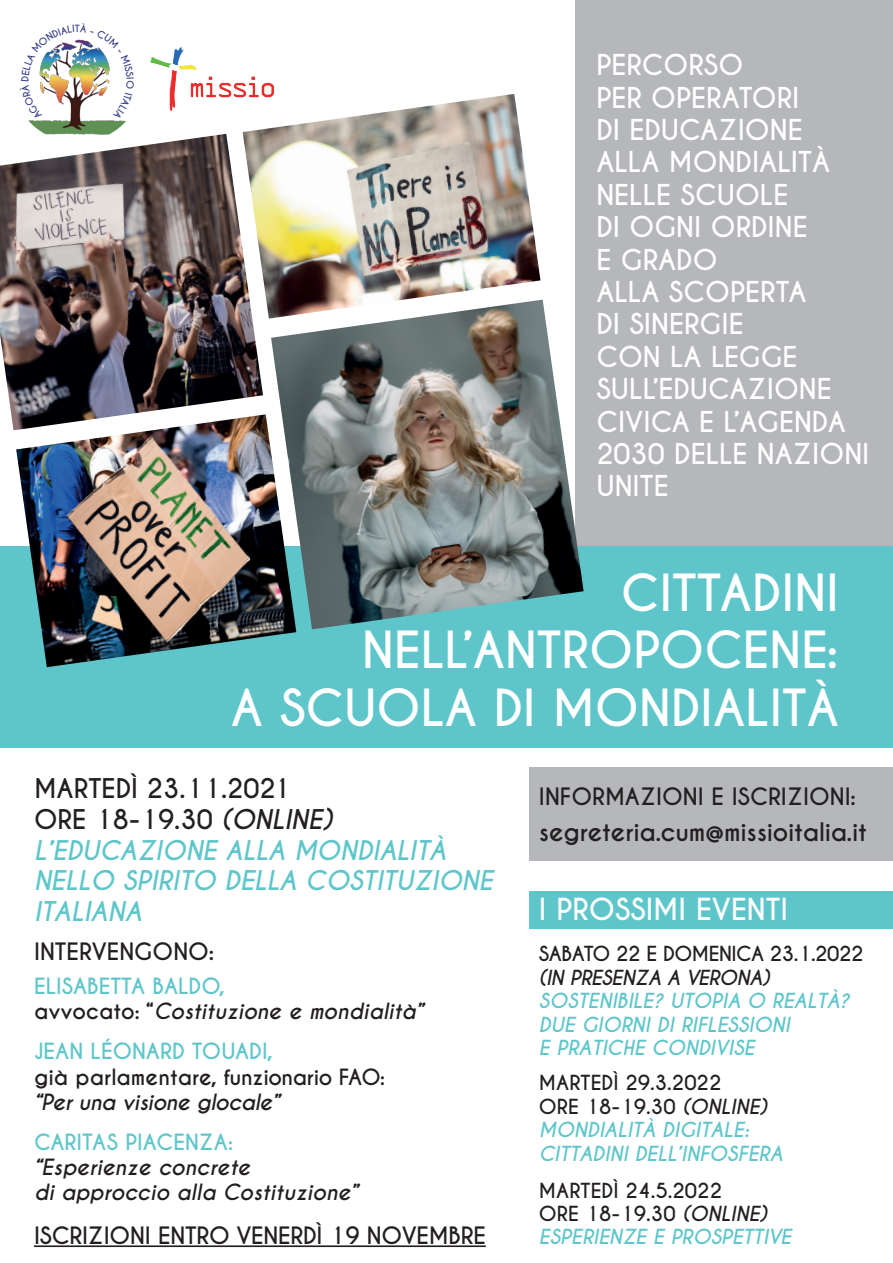
<style>
.page{position:relative;width:893px;height:1263px;background:#fff}
.page>*{position:absolute;margin:0;border:0;box-sizing:border-box;transform-origin:0 0}
.t1{font:700 48px/57.6px "Caviar Dreams";color:#fff;text-align:right}
.t2{font:700 28.5px "Caviar Dreams";color:#fff}
.t3{font:700 27px/32.4px "Caviar Dreams";color:#fff}
.t4{font:italic 700 25.5px/30.6px "Caviar Dreams";color:#5ec6ca}
.t5{font:700 24px "Caviar Dreams";letter-spacing:-.01em;color:#231f20}
.t6{font:700 22.5px "Caviar Dreams";color:#231f20}
.t7{font:italic 700 21px/25.2px "Caviar Dreams";color:#231f20}
.t8{font:700 21px "Caviar Dreams";color:#5ec6ca}
.t9{font:700 21px "Caviar Dreams";color:#231f20}
.t10{font:italic 700 21px "Caviar Dreams";letter-spacing:-.02em;color:#231f20}
.t11{font:italic 700 19.5px/23.4px "Caviar Dreams";color:#5ec6ca}
.t12{font:700 19.5px/23.4px "Caviar Dreams";color:#231f20}
.t13{font:700 19.5px "Caviar Dreams";letter-spacing:-.025em;color:#231f20}
.t14{font:italic 700 19.5px "Caviar Dreams";letter-spacing:-.02em;color:#231f20}
.t15{font:700 9.3px "Caviar Dreams";color:#363e87;scale:1.04 1}
.s1{font-style:normal;color:#231f20}
.s2{color:#231f20}
.s3{font-style:normal;color:#5ec6ca}
.s4{font-style:normal}
.s5{font-style:italic}
.s6{font-style:italic;color:#5ec6ca}
</style>
<div class="page">
<div style="left:575px;top:0;width:318px;height:595px;background:#b6b7bb"></div>
<div style="left:0;top:546px;width:893px;height:202px;background:#5ec6ca"></div>
<img style="left:0;top:134px;width:263px;height:296px">
<img style="left:243px;top:94px;width:297px;height:225px">
<img style="left:271px;top:300px;width:313px;height:329px">
<img style="left:16px;top:414px;width:280px;height:253px">
<div style="left:529px;top:767px;width:364px;height:94px;background:#b6b7bb"></div>
<img style="left:150px;top:47px;width:135px;height:72px">
<img style="left:13px;top:39px;width:129px;height:103px">
<div style="left:529px;top:891px;width:364px;height:38px;background:#5ec6ca"></div>
<hr style="left:34px;top:1245px;width:452px;height:2px;background:#231f20">
<svg style="left:20px;top:39px;width:54px;height:81px"></svg>
<svg style="left:80px;top:39px;width:54px;height:81px"></svg>
<p class="t15" style="left:75px;top:23px;width:6px">T</p>
<p class="t3" style="left:596px;top:49px;width:275px">PERCORSO<br>PER OPERATORI<br>DI EDUCAZIONE<br>ALLA MONDIALITÀ<br>NELLE SCUOLE<br>DI OGNI ORDINE<br>E GRADO<br>ALLA SCOPERTA<br>DI SINERGIE<br>CON LA LEGGE<br>SULL’EDUCAZIONE<br>CIVICA E L’AGENDA<br>2030 DELLE NAZIONI<br>UNITE</p>
<h1 class="t1" style="left:231px;top:565px;width:610px">CITTADINI<br>NELL’ANTROPOCENE:<br>A SCUOLA DI MONDIALITÀ</h1>
<p class="t4" style="left:34px;top:774px;width:460px"><span class="s1">MARTEDÌ 23.11.2021<br>ORE 18-19.30</span> <span class="s2">(ONLINE)<br></span>L’EDUCAZIONE ALLA MONDIALITÀ<br>NELLO SPIRITO DELLA COSTITUZIONE<br>ITALIANA</p>
<p class="t6" style="left:34px;top:938px;width:182px">INTERVENGONO:</p>
<p class="t7" style="left:34px;top:974px;width:391px"><span class="s3">ELISABETTA BALDO,<br></span><span class="s4">avvocato: “</span>Costituzione e mondialità”</p>
<p class="t8" style="left:34px;top:1039px;width:240px">JEAN LÉONARD TOUADI,</p>
<p class="t9" style="left:34px;top:1064px;width:353px">già parlamentare, funzionario FAO:</p>
<p class="t10" style="left:34px;top:1089px;width:247px">“Per una visione glocale”</p>
<p class="t8" style="left:34px;top:1129px;width:201px">CARITAS PIACENZA:</p>
<p class="t7" style="left:34px;top:1155px;width:326px">“Esperienze concrete<br>di approccio alla Costituzione”</p>
<p class="t6" style="left:34px;top:1222px;width:453px">ISCRIZIONI ENTRO VENERDÌ 19 NOVEMBRE</p>
<p class="t6" style="left:539px;top:782px;width:319px">INFORMAZIONI E ISCRIZIONI:</p>
<p class="t5" style="left:539px;top:817px;width:330px">segreteria.cum@missioitalia.it</p>
<p class="t2" style="left:539px;top:891px;width:251px">I PROSSIMI EVENTI</p>
<p class="t13" style="left:539px;top:942px;width:326px">SABATO 22 E DOMENICA 23.1.2022</p>
<p class="t14" style="left:539px;top:966px;width:232px">(IN PRESENZA A VERONA)</p>
<p class="t11" style="left:539px;top:990px;width:312px">SOSTENIBILE? UTOPIA O REALTÀ?<br>DUE GIORNI DI RIFLESSIONI<br>E PRATICHE CONDIVISE</p>
<p class="t11" style="left:539px;top:1072px;width:245px"><span class="s1">MARTEDÌ 29.3.2022<br>ORE 18-19.30</span> <span class="s2">(ONLINE)<br></span>MONDIALITÀ DIGITALE:<br>CITTADINI DELL’INFOSFERA</p>
<p class="t12" style="left:539px;top:1179px;width:254px">MARTEDÌ 24.5.2022<br>ORE 18-19.30 <span class="s5">(ONLINE)<br></span><span class="s6">ESPERIENZE E PROSPETTIVE</span></p>
</div>
